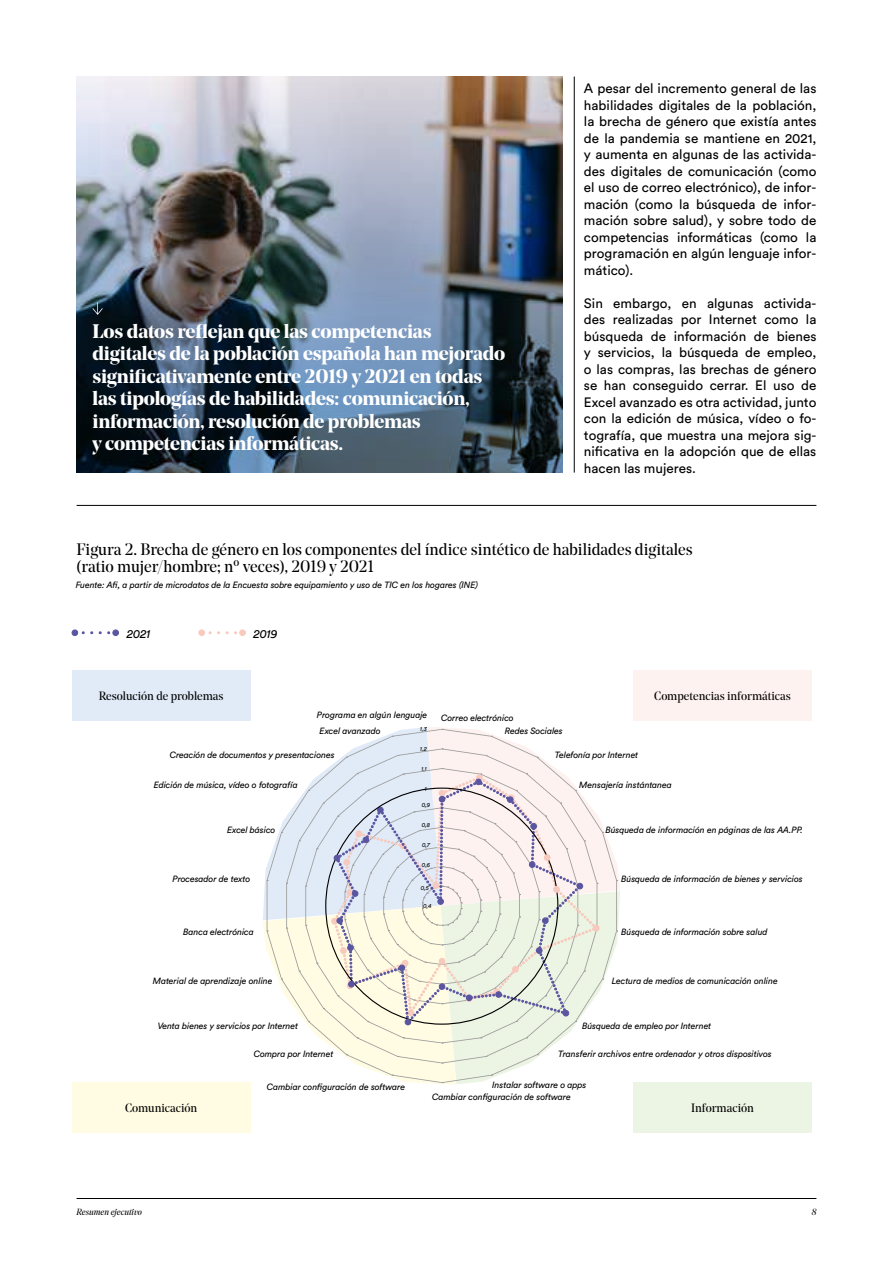
<style>
.page{position:relative;width:893px;height:1263px;background:#fff}
.page>*{position:absolute;margin:0;border:0;box-sizing:border-box;transform-origin:0 0}
.t1{font:700 19.5px/22.5px "Noe Display";letter-spacing:-.01em;color:#fff}
.t2{font:16.5px/16.5px "Noe Display";color:#000}
.t3{font:13.5px/16.5px "Circular Std";color:#000;text-align:justify}
.t4{font:12px "Noe Display";color:#000}
.t5{font:italic 12px "Circular Std";letter-spacing:-.01em;color:#000}
.t6{font:italic 9px/11.9px "Circular Std";letter-spacing:-.01em;color:#000}
.t7{font:italic 9px "Noe Display";color:#000}
.t8{font:italic 6px "Circular Std";color:#000}
</style>
<div class="page">
<img style="left:77px;top:77px;width:486px;height:396px">
<hr style="left:574px;top:77px;width:1px;height:396px;background:#000">
<svg style="left:93px;top:302px;width:10px;height:13px"></svg>
<hr style="left:77px;top:505px;width:739px;height:1px;background:#000">
<hr style="left:77px;top:1198px;width:739px;height:1px;background:#000">
<div style="left:72px;top:671px;width:178px;height:50px;background:#e1ebf8"></div>
<div style="left:72px;top:1082px;width:178px;height:51px;background:#fffce3"></div>
<div style="left:633px;top:671px;width:179px;height:50px;background:#fdf2ef"></div>
<div style="left:633px;top:1082px;width:179px;height:51px;background:#ecf4e3"></div>
<svg style="left:72px;top:630px;width:47px;height:6px"></svg>
<svg style="left:199px;top:630px;width:47px;height:6px"></svg>
<svg style="left:263px;top:727px;width:357px;height:358px"></svg>
<p class="t1" style="left:92px;top:319px;width:414px">Los datos reflejan que las competencias digitales de la población española han mejorado significativamente entre 2019 y 2021 en todas las tipologías de habilidades: comunicación, información, resolución de problemas<br>y competencias informáticas.</p>
<p class="t3" style="left:584px;top:80px;width:234px">A pesar del incremento general de las habilidades digitales de la población, la brecha de género que existía antes de la pandemia se mantiene en 2021, y aumenta en algunas de las activida&shy;des digitales de comunicación (como el uso de correo electrónico), de infor&shy;mación (como la búsqueda de infor&shy;mación sobre salud), y sobre todo de competencias informáticas (como la programación en algún lenguaje infor&shy;mático).</p>
<p class="t3" style="left:584px;top:294px;width:234px">Sin embargo, en algunas activida&shy;des realizadas por Internet como la búsqueda de información de bienes y servicios, la búsqueda de empleo, o las compras, las brechas de género se han conseguido cerrar. El uso de Excel avanzado es otra actividad, junto con la edición de música, vídeo o fo&shy;tografía, que muestra una mejora sig&shy;nificativa en la adopción que de ellas hacen las mujeres.</p>
<h2 class="t2" style="left:77px;top:541px;width:618px">Figura 2. Brecha de género en los componentes del índice sintético de habilidades digitales (ratio mujer/hombre; nº veces), 2019 y 2021</h2>
<p class="t6" style="left:76px;top:579px;width:404px">Fuente: Afi, a partir de microdatos de la Encuesta sobre equipamiento y uso de TIC en los hogares (INE)</p>
<h3 class="t5" style="left:127px;top:626px;width:25px">2021</h3>
<h3 class="t5" style="left:254px;top:626px;width:26px">2019</h3>
<h3 class="t4" style="left:99px;top:689px;width:126px">Resolución de problemas</h3>
<p class="t6" style="left:317px;top:709px;width:112px">Programa en algún lenguaje</p>
<p class="t6" style="left:441px;top:711px;width:74px">Correo electrónico</p>
<p class="t8" style="left:420px;top:725px;width:8px">1,3</p>
<p class="t6" style="left:320px;top:725px;width:62px">Excel avanzado</p>
<p class="t6" style="left:505px;top:725px;width:60px">Redes Sociales</p>
<h3 class="t4" style="left:654px;top:689px;width:138px">Competencias informáticas</h3>
<p class="t8" style="left:420px;top:745px;width:8px">1,2</p>
<p class="t6" style="left:170px;top:749px;width:166px">Creación de documentos y presentaciones</p>
<p class="t6" style="left:555px;top:749px;width:85px">Telefonía por Internet</p>
<p class="t6" style="left:154px;top:779px;width:146px">Edición de música, vídeo o fotografía</p>
<p class="t6" style="left:579px;top:779px;width:94px">Mensajería instántanea</p>
<p class="t6" style="left:227px;top:824px;width:50px">Excel básico</p>
<p class="t6" style="left:605px;top:824px;width:199px">Búsqueda de información en páginas de las AA.PP.</p>
<p class="t8" style="left:421px;top:765px;width:7px">1,1</p>
<p class="t8" style="left:425px;top:785px;width:4px">1</p>
<p class="t8" style="left:422px;top:802px;width:10px">0,9</p>
<p class="t8" style="left:422px;top:821px;width:10px">0,8</p>
<p class="t8" style="left:422px;top:841px;width:9px">0,7</p>
<p class="t8" style="left:422px;top:861px;width:10px">0,6</p>
<p class="t6" style="left:173px;top:873px;width:79px">Procesador de texto</p>
<p class="t6" style="left:621px;top:873px;width:183px">Búsqueda de información de bienes y servicios</p>
<p class="t8" style="left:421px;top:884px;width:10px">0,5</p>
<p class="t8" style="left:423px;top:902px;width:10px">0,4</p>
<p class="t6" style="left:183px;top:925px;width:72px">Banca electrónica</p>
<p class="t6" style="left:621px;top:925px;width:148px">Búsqueda de información sobre salud</p>
<p class="t6" style="left:153px;top:975px;width:121px">Material de aprendizaje online</p>
<p class="t6" style="left:612px;top:975px;width:167px">Lectura de medios de comunicación online</p>
<p class="t6" style="left:158px;top:1019px;width:142px">Venta bienes y servicios por Internet</p>
<p class="t6" style="left:582px;top:1019px;width:131px">Búsqueda de empleo por Internet</p>
<p class="t6" style="left:254px;top:1048px;width:81px">Compra por Internet</p>
<p class="t6" style="left:558px;top:1048px;width:215px">Transferir archivos entre ordenador y otros dispositivos</p>
<h3 class="t4" style="left:125px;top:1100px;width:74px">Comunicación</h3>
<p class="t6" style="left:267px;top:1081px;width:140px">Cambiar configuración de software</p>
<p class="t6" style="left:432px;top:1079px;width:156px;text-indent:60px">Instalar software o apps<br>Cambiar configuración de software</p>
<h3 class="t4" style="left:691px;top:1100px;width:64px">Información</h3>
<p class="t7" style="left:77px;top:1206px;width:67px">Resumen ejecutivo</p>
<p class="t7" style="left:812px;top:1206px;width:6px">8</p>
</div>
